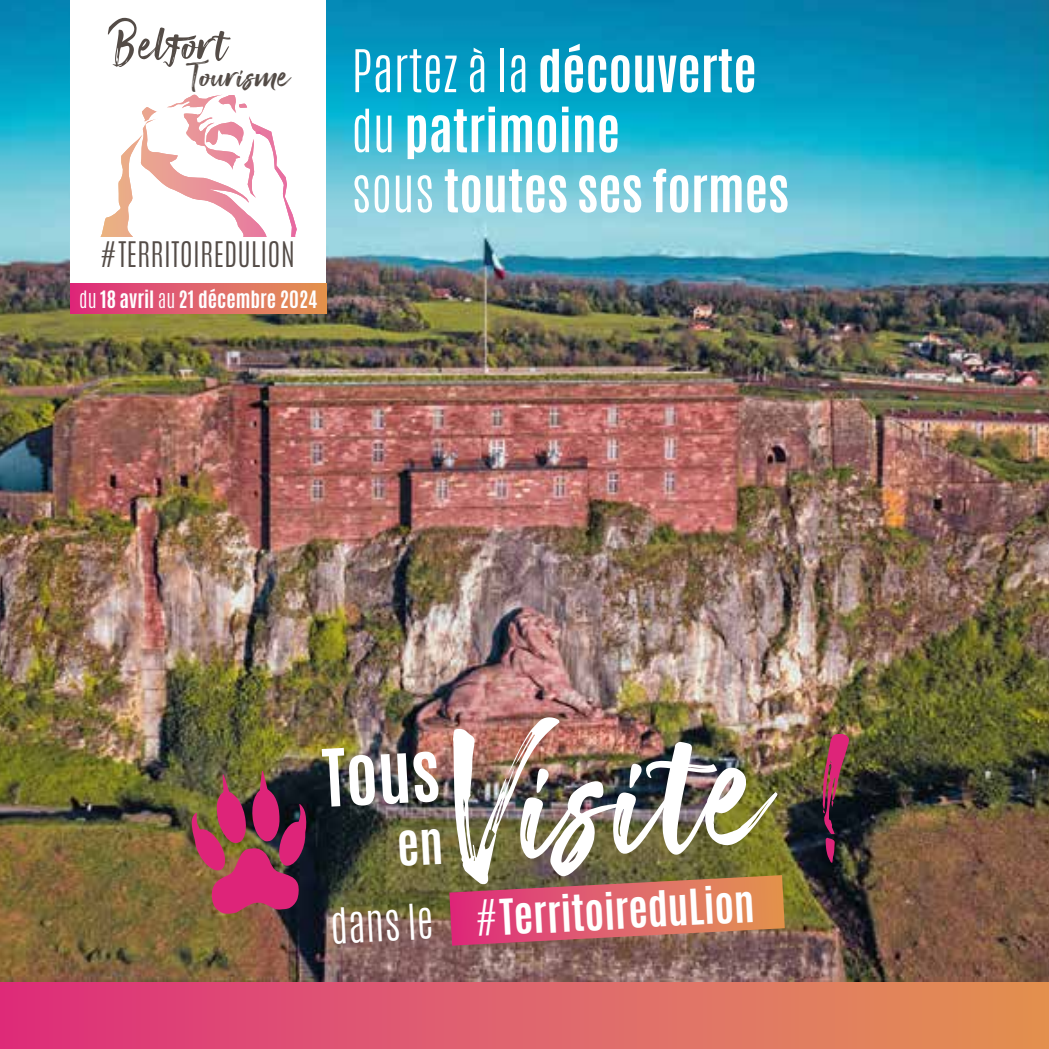
<style>
.page{position:relative;width:1049px;height:1049px;background:#fff}
.page>*{position:absolute;margin:0;border:0;box-sizing:border-box;transform-origin:0 0}
.t1{font:227.5px "Smithen";color:#fff}
.t2{font:700 67.5px "Antonio";color:#fff}
.t3{font:700 50px/60px "Antonio";color:#fff}
.t4{font:41.5px "Smithen";color:#544c47;scale:1.07 1}
.t5{font:700 41.25px "Antonio";color:#fff}
.t6{font:300 29.5px "Antonio";color:#544c47}
.t7{font:700 20px "Antonio";color:#fff}
.s1{font-weight:300}
.s2{color:#de2479}
</style>
<div class="page">
<div style="left:0;top:0;width:1049px;height:1049px;background:linear-gradient(to right,#de317f,#e29556)"></div>
<img style="left:0;top:0;width:1049px;height:981px">
<div style="left:71px;top:0;width:255px;height:283px;background:#fff"></div>
<svg style="left:141px;top:95px;width:121px;height:76px"></svg>
<div style="left:71px;top:283px;width:255px;height:31px;background:linear-gradient(to right,#dd2d80,#e39754)"></div>
<svg style="left:449px;top:875px;width:336px;height:70px;background:#c56161"></svg>
<img style="left:191px;top:770px;width:115px;height:144px">
<svg style="left:399px;top:828px;width:42px;height:38px;background:#726c3d"></svg>
<p class="t4" style="left:108px;top:50px;width:172px"><sup>Belfort</sup>Tourisme</p>
<p class="t6" style="left:99px;top:233px;width:197px">#TERRITOIREDULION</p>
<p class="t7" style="left:79px;top:284px;width:240px"><span class="s1">du</span> 18 avril <span class="s1">au</span> 21 décembre 2024</p>
<p class="t3" style="left:351px;top:41px;width:439px"><span class="s1">Partez à la</span> découverte <span class="s1">du</span> patrimoine<br><span class="s1">sous</span> toutes ses formes</p>
<h1 class="t1" style="left:447px;top:661px;width:407px;rotate:-3deg">Visite <span class="s2">!</span></h1>
<p class="t5" style="left:329px;top:895px;width:426px;rotate:-3deg"><span class="s1">dans le #</span>TerritoireduLion</p>
<h2 class="t2" style="left:320px;top:727px;width:119px;rotate:-3deg">Tous</h2>
</div>
